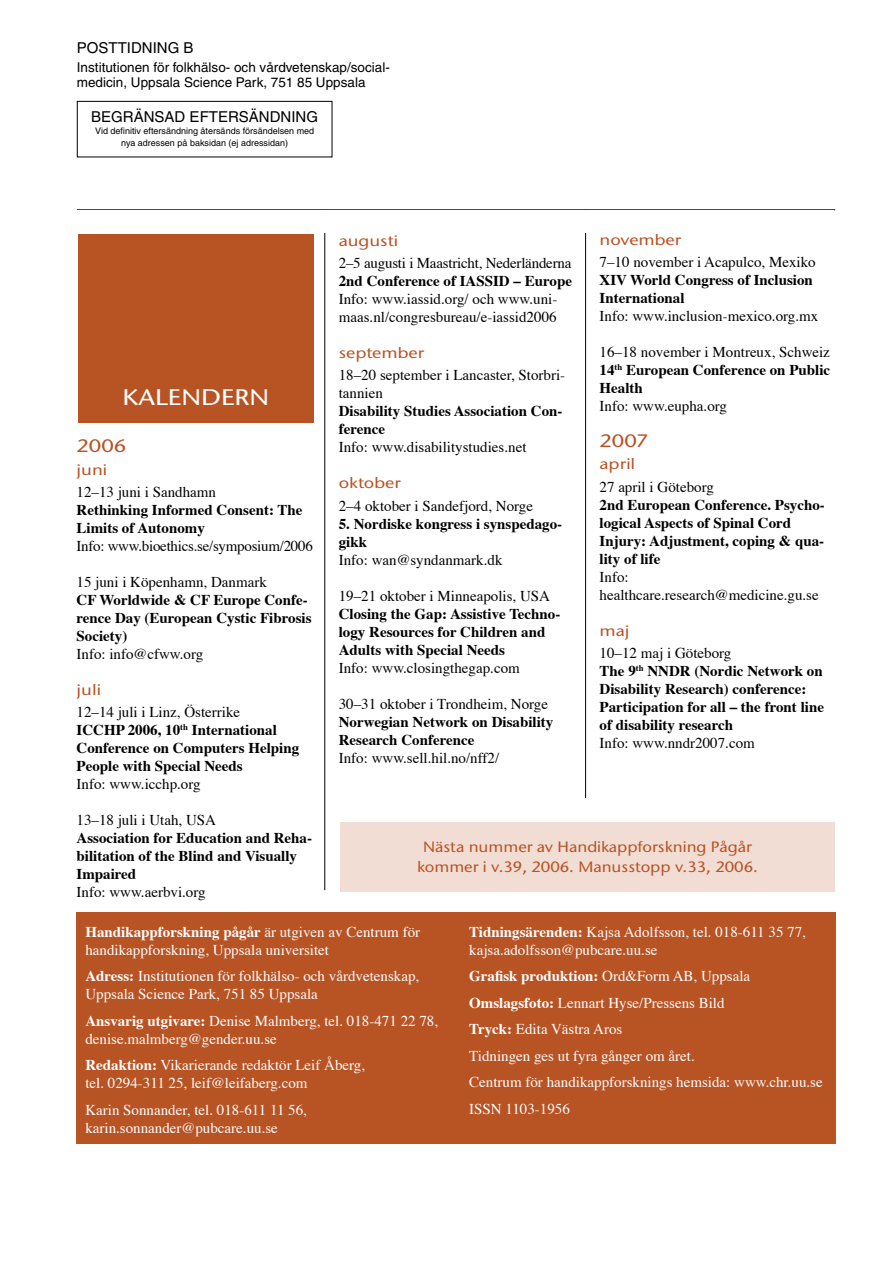
<style>
.page{position:relative;width:893px;height:1263px;background:#fff}
.page>*{position:absolute;margin:0;border:0;box-sizing:border-box;transform-origin:0 0}
.t1{font:500 22.5px "Stone Sans ITC";color:#fff;scale:1.2 1}
.t2{font:500 18px "Stone Sans ITC";color:#b85324;scale:1.2 1}
.t3{font:700 15px/18px "Times";color:#000}
.t4{font:15px/18px "Times";color:#fff}
.t5{font:15px/18px "Times";color:#000}
.t6{font:500 15px/19.5px "Stone Sans ITC";color:#b85324;text-align:center;scale:1.1 1}
.t7{font:500 15px "Stone Sans ITC";color:#b85324;scale:1.2 1}
.t8{font:15px "Times";letter-spacing:-.02em;color:#000}
.t9{font:15px "Helvetica";color:#000}
.t10{font:13.5px/15px "Helvetica";color:#000}
.t11{font:9px/12px "Helvetica";color:#000;text-align:center}
.s1{font-weight:400}
.s2{font-weight:700}
</style>
<div class="page">
<hr style="left:324px;top:210px;width:1px;height:680px;background:#000">
<hr style="left:585px;top:210px;width:1px;height:680px;background:#000">
<div style="left:77px;top:101px;width:255px;height:56px;border:1px solid #000"></div>
<div style="left:77px;top:912px;width:759px;height:232px;background:#b85324"></div>
<hr style="left:77px;top:209px;width:758px;height:1px;background:#000">
<div style="left:77px;top:210px;width:757px;height:23px;background:#fff"></div>
<div style="left:78px;top:234px;width:236px;height:188px;background:#b85324"></div>
<div style="left:340px;top:822px;width:495px;height:69px;background:#f1ddd3"></div>
<p class="t9" style="left:77px;top:39px;width:118px">POSTTIDNING B</p>
<p class="t10" style="left:77px;top:60px;width:314px">Institutionen för folkhälso- och vårdvetenskap/social&shy;medicin, Uppsala Science Park, 751 85 Uppsala</p>
<p class="t9" style="left:91px;top:108px;width:228px">BEGRÄNSAD EFTERSÄNDNING</p>
<p class="t11" style="left:95px;top:125px;width:221px">Vid definitiv eftersändning återsänds försändelsen med nya adressen på baksidan (ej adressidan)</p>
<h1 class="t1" style="left:122px;top:384px;width:124px">KALENDERN</h1>
<p class="t2" style="left:77px;top:435px;width:43px">2006</p>
<p class="t7" style="left:77px;top:460px;width:27px">juni</p>
<p class="t5" style="left:77px;top:484px;width:141px">12–13 juni i Sandhamn</p>
<p class="t3" style="left:77px;top:501px;width:228px">Rethinking Informed Consent: The<br>Limits of Autonomy</p>
<p class="t8" style="left:77px;top:536px;width:238px">Info: www.bioethics.se/symposium/2006</p>
<p class="t5" style="left:77px;top:574px;width:192px">15 juni i Köpenhamn, Danmark</p>
<p class="t3" style="left:77px;top:591px;width:237px">CF Worldwide &amp; CF Europe Confe&shy;rence Day (European Cystic Fibrosis<br>Society)</p>
<p class="t5" style="left:77px;top:646px;width:128px">Info: info@cfww.org</p>
<p class="t7" style="left:77px;top:680px;width:22px">juli</p>
<p class="t3" style="left:77px;top:704px;width:224px"><span class="s1">12–14 juli i Linz, Österrike<br></span>ICCHP 2006, 10<sup>th</sup> International<br>Conference on Computers Helping<br>People with Special Needs</p>
<p class="t5" style="left:77px;top:776px;width:126px">Info: www.icchp.org</p>
<p class="t5" style="left:77px;top:812px;width:141px">13–18 juli i Utah, USA</p>
<p class="t3" style="left:77px;top:830px;width:237px">Association for Education and Reha&shy;bilitation of the Blind and Visually<br>Impaired</p>
<p class="t5" style="left:77px;top:884px;width:131px">Info: www.aerbvi.org</p>
<p class="t7" style="left:339px;top:231px;width:51px">augusti</p>
<p class="t5" style="left:339px;top:255px;width:234px">2–5 augusti i Maastricht, Nederländerna</p>
<p class="t3" style="left:339px;top:273px;width:235px">2nd Conference of IASSID – Europe</p>
<p class="t5" style="left:339px;top:291px;width:220px">Info: www.iassid.org/ och www.uni&shy;maas.nl/congresbureau/e-iassid2006</p>
<p class="t7" style="left:339px;top:344px;width:73px">september</p>
<p class="t5" style="left:339px;top:367px;width:228px">18–20 september i Lancaster, Storbri&shy;tannien</p>
<p class="t3" style="left:339px;top:403px;width:225px">Disability Studies Association Con&shy;ference</p>
<p class="t5" style="left:339px;top:439px;width:189px">Info: www.disabilitystudies.net</p>
<p class="t7" style="left:339px;top:474px;width:53px">oktober</p>
<p class="t5" style="left:339px;top:497px;width:196px">2–4 oktober i Sandefjord, Norge</p>
<p class="t3" style="left:339px;top:515px;width:225px">5. Nordiske kongress i synspedago&shy;gikk</p>
<p class="t5" style="left:339px;top:551px;width:165px">Info: wan@syndanmark.dk</p>
<p class="t5" style="left:339px;top:587px;width:213px">19–21 oktober i Minneapolis, USA</p>
<p class="t3" style="left:339px;top:605px;width:223px">Closing the Gap: Assistive Techno&shy;logy Resources for Children and<br>Adults with Special Needs</p>
<p class="t5" style="left:339px;top:659px;width:183px">Info: www.closingthegap.com</p>
<p class="t5" style="left:339px;top:695px;width:211px">30–31 oktober i Trondheim, Norge</p>
<p class="t3" style="left:339px;top:713px;width:216px">Norwegian Network on Disability<br>Research Conference</p>
<p class="t5" style="left:339px;top:749px;width:162px">Info: www.sell.hil.no/nff2/</p>
<p class="t7" style="left:600px;top:230px;width:70px">november</p>
<p class="t5" style="left:600px;top:254px;width:218px">7–10 november i Acapulco, Mexiko</p>
<p class="t3" style="left:600px;top:272px;width:215px">XIV World Congress of Inclusion<br>International</p>
<p class="t5" style="left:600px;top:308px;width:220px">Info: www.inclusion-mexico.org.mx</p>
<p class="t3" style="left:600px;top:344px;width:232px;text-align:justify"><span class="s1">16–18 november i Montreux, Schweiz </span>14<sup>th</sup> European Conference on Public Health</p>
<p class="t5" style="left:600px;top:398px;width:129px">Info: www.eupha.org</p>
<p class="t2" style="left:600px;top:430px;width:42px">2007</p>
<p class="t7" style="left:600px;top:455px;width:31px">april</p>
<p class="t5" style="left:600px;top:478px;width:116px">27 april i Göteborg</p>
<p class="t3" style="left:600px;top:496px;width:227px">2nd European Conference. Psycho&shy;logical Aspects of Spinal Cord<br>Injury: Adjustment, coping &amp; qua&shy;lity of life</p>
<p class="t5" style="left:600px;top:568px;width:221px">Info: healthcare.research@medicine.gu.se</p>
<p class="t7" style="left:600px;top:621px;width:26px">maj</p>
<p class="t3" style="left:600px;top:644px;width:226px"><span class="s1">10–12 maj i Göteborg<br></span>The 9<sup>th</sup> NNDR (Nordic Network on<br>Disability Research) conference:<br>Participation for all – the front line of disability research</p>
<p class="t5" style="left:600px;top:735px;width:157px">Info: www.nndr2007.com</p>
<p class="t6" style="left:417px;top:837px;width:311px">Nästa nummer av Handikappforskning Pågår kommer i v.39, 2006. Manusstopp v.33, 2006.</p>
<p class="t4" style="left:85px;top:923px;width:336px"><span class="s2">Handikappforskning pågår</span> är utgiven av Centrum för handikappforskning, Uppsala universitet</p>
<p class="t4" style="left:85px;top:968px;width:335px"><span class="s2">Adress:</span> Institutionen för folkhälso- och vårdvetenskap,<br>Uppsala Science Park, 751 85 Uppsala</p>
<p class="t4" style="left:85px;top:1012px;width:354px"><span class="s2">Ansvarig utgivare:</span> Denise Malmberg, tel. 018-471 22 78, denise.malmberg@gender.uu.se</p>
<p class="t4" style="left:85px;top:1057px;width:281px"><span class="s2">Redaktion:</span> Vikarierande redaktör Leif Åberg, tel. 0294-311 25, leif@leifaberg.com</p>
<p class="t4" style="left:85px;top:1101px;width:223px">Karin Sonnander, tel. 018-611 11 56, karin.sonnander@pubcare.uu.se</p>
<p class="t4" style="left:469px;top:923px;width:338px"><span class="s2">Tidningsärenden:</span> Kajsa Adolfsson, tel. 018-611 35 77, kajsa.adolfsson@pubcare.uu.se</p>
<p class="t4" style="left:469px;top:964px;width:355px;line-height:26.5px"><span class="s2">Grafisk produktion:</span> Ord&amp;Form AB, Uppsala <span class="s2">Omslagsfoto:</span> Lennart Hyse/Pressens Bild<br><span class="s2">Tryck:</span> Edita Västra Aros<br>Tidningen ges ut fyra gånger om året.<br>Centrum för handikappforsknings hemsida: www.chr.uu.se ISSN 1103-1956</p>
</div>
